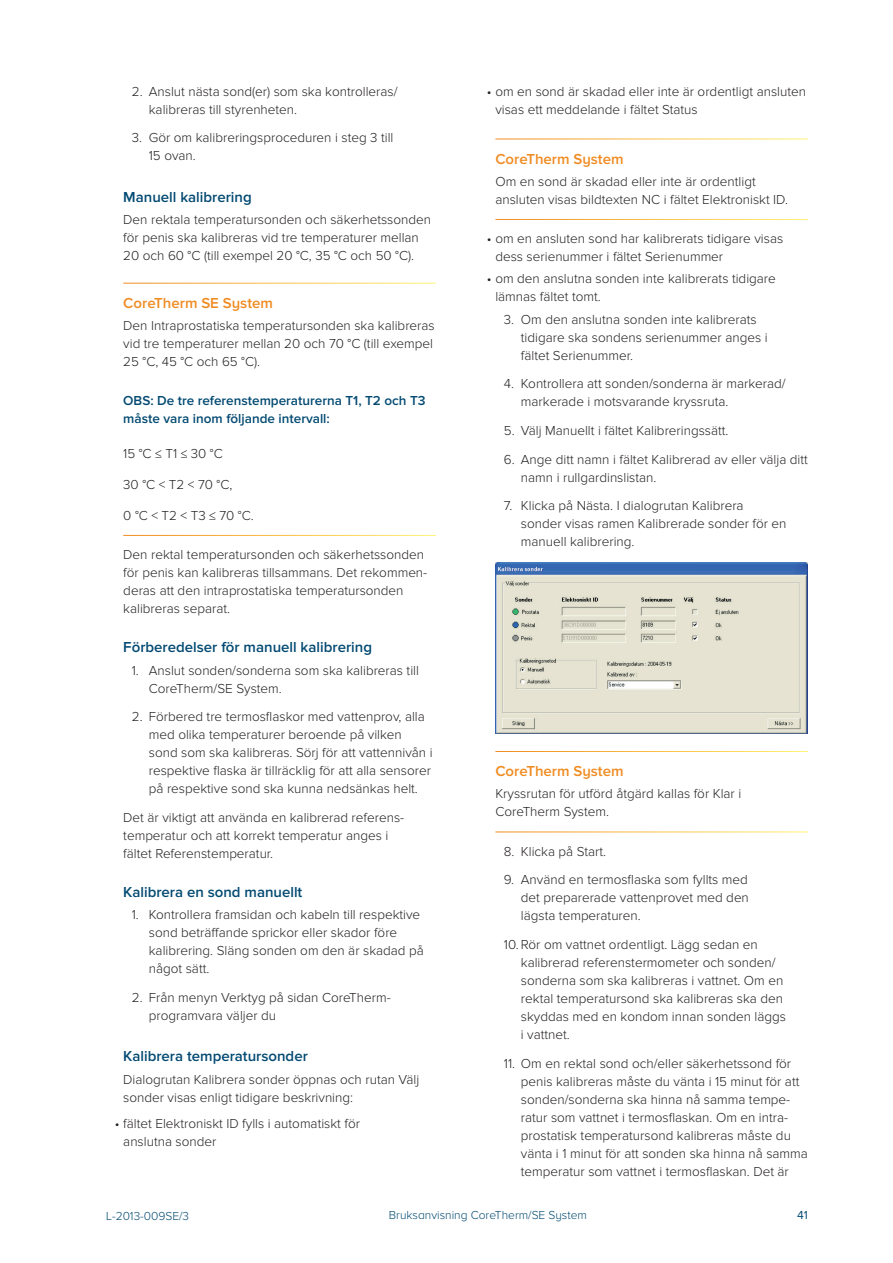
<style>
.page{position:relative;width:893px;height:1263px;background:#fff}
.page>*{position:absolute;margin:0;border:0;box-sizing:border-box;transform-origin:0 0}
.t1{font:600 15px "Proxima Nova";color:#034a72}
.t2{font:600 15px "Proxima Nova A";color:#f08b21}
.t3{font:300 13.5px/18px "Proxima Nova";color:#231f20}
.t4{font:600 13.5px/18px "Proxima Nova";color:#034a72}
.t5{font:300 12px "Proxima Nova A";color:#034a72}
.t6{font:12px "Proxima Nova A";color:#034a72}
</style>
<div class="page">
<img style="left:495px;top:562px;width:313px;height:171px">
<p class="t3" style="left:149px;top:82px;width:250px;text-indent:-17px">2. Anslut nästa sond(er) som ska kontrolleras/ kalibreras till styrenheten.</p>
<p class="t3" style="left:149px;top:129px;width:246px;text-indent:-17px">3. Gör om kalibreringsproceduren i steg 3 till<br>15 ovan.</p>
<p class="t1" style="left:123px;top:188px;width:130px">Manuell kalibrering</p>
<p class="t3" style="left:123px;top:211px;width:309px">Den rektala temperatursonden och säkerhetssonden för penis ska kalibreras vid tre temperaturer mellan<br>20 och 60 °C (till exempel 20 °C, 35 °C och 50 °C).</p>
<p class="t2" style="left:123px;top:294px;width:151px">CoreTherm SE System</p>
<p class="t3" style="left:123px;top:317px;width:313px">Den Intraprostatiska temperatursonden ska kalibreras vid tre temperaturer mellan 20 och 70 °C (till exempel<br>25 °C, 45 °C och 65 °C).</p>
<p class="t4" style="left:123px;top:392px;width:304px">OBS: De tre referenstemperaturerna T1, T2 och T3 måste vara inom följande intervall:</p>
<p class="t3" style="left:123px;top:445px;width:101px">15 °C ≤ T1 ≤ 30 °C</p>
<p class="t3" style="left:123px;top:476px;width:111px">30 °C &lt; T2 &lt; 70 °C,</p>
<p class="t3" style="left:123px;top:506px;width:132px">0 °C &lt; T2 &lt; T3 ≤ 70 °C.</p>
<p class="t3" style="left:123px;top:546px;width:305px">Den rektal temperatursonden och säkerhetssonden för penis kan kalibreras tillsammans. Det rekommen&shy;deras att den intraprostatiska temperatursonden kalibreras separat.</p>
<p class="t1" style="left:123px;top:639px;width:250px">Förberedelser för manuell kalibrering</p>
<p class="t3" style="left:149px;top:661px;width:272px;text-indent:-17px">1. Anslut sonden/sonderna som ska kalibreras till<br>CoreTherm/SE System.</p>
<p class="t3" style="left:149px;top:708px;width:285px;text-indent:-17px">2. Förbered tre termosflaskor med vattenprov, alla med olika temperaturer beroende på vilken sond som ska kalibreras. Sörj för att vattennivån i respektive flaska är tillräcklig för att alla sensorer på respektive sond ska kunna nedsänkas helt.</p>
<p class="t3" style="left:123px;top:808px;width:282px">Det är viktigt att använda en kalibrerad referens&shy;temperatur och att korrekt temperatur anges i fältet Referenstemperatur.</p>
<p class="t1" style="left:123px;top:883px;width:181px">Kalibrera en sond manuellt</p>
<p class="t3" style="left:149px;top:906px;width:276px;text-indent:-17px">1. Kontrollera framsidan och kabeln till respektive sond beträffande sprickor eller skador före kalibrering. Släng sonden om den är skadad på något sätt.</p>
<p class="t3" style="left:149px;top:989px;width:243px;text-indent:-17px">2. Från menyn Verktyg på sidan CoreTherm&shy;programvara väljer du</p>
<p class="t1" style="left:123px;top:1048px;width:186px">Kalibrera temperatursonder</p>
<p class="t3" style="left:123px;top:1070px;width:297px">Dialogrutan Kalibrera sonder öppnas och rutan Välj sonder visas enligt tidigare beskrivning:</p>
<p class="t3" style="left:123px;top:1115px;width:238px;text-indent:-9px">• fältet Elektroniskt ID fylls i automatiskt för anslutna sonder</p>
<p class="t3" style="left:495px;top:82px;width:312px;text-indent:-9px">• om en sond är skadad eller inte är ordentligt ansluten visas ett meddelande i fältet Status</p>
<p class="t2" style="left:495px;top:150px;width:130px">CoreTherm System</p>
<p class="t3" style="left:495px;top:173px;width:294px">Om en sond är skadad eller inte är ordentligt ansluten visas bildtexten NC i fältet Elektroniskt ID.</p>
<p class="t3" style="left:495px;top:230px;width:289px;text-indent:-9px">• om en ansluten sond har kalibrerats tidigare visas dess serienummer i fältet Serienummer</p>
<p class="t3" style="left:495px;top:270px;width:282px;text-indent:-9px">• om den anslutna sonden inte kalibrerats tidigare lämnas fältet tomt.</p>
<p class="t3" style="left:521px;top:310px;width:248px;text-indent:-17px">3. Om den anslutna sonden inte kalibrerats tidigare ska sondens serienummer anges i fältet Serienummer.</p>
<p class="t3" style="left:521px;top:375px;width:266px;text-indent:-17px">4. Kontrollera att sonden/sonderna är markerad/ markerade i motsvarande kryssruta.</p>
<p class="t3" style="left:504px;top:422px;width:226px">5. Välj Manuellt i fältet Kalibreringssätt.</p>
<p class="t3" style="left:521px;top:450px;width:288px;text-indent:-17px">6. Ange ditt namn i fältet Kalibrerad av eller välja ditt namn i rullgardinslistan.</p>
<p class="t3" style="left:521px;top:497px;width:267px;text-indent:-17px">7. Klicka på Nästa. I dialogrutan Kalibrera sonder visas ramen Kalibrerade sonder för en manuell kalibrering.</p>
<p class="t2" style="left:495px;top:763px;width:130px">CoreTherm System</p>
<p class="t3" style="left:495px;top:785px;width:247px">Kryssrutan för utförd åtgärd kallas för Klar i<br>CoreTherm System.</p>
<p class="t3" style="left:504px;top:842px;width:104px">8. Klicka på Start.</p>
<p class="t3" style="left:521px;top:871px;width:230px;text-align:justify;text-indent:-17px">9. Använd en termosflaska som fyllts med det preparerade vattenprovet med den lägsta temperaturen.</p>
<p class="t3" style="left:521px;top:935px;width:267px;text-indent:-17px">10. Rör om vattnet ordentligt. Lägg sedan en kalibrerad referenstermometer och sonden/ sonderna som ska kalibreras i vattnet. Om en rektal temperatursond ska kalibreras ska den skyddas med en kondom innan sonden läggs i vattnet.</p>
<p class="t3" style="left:521px;top:1054px;width:289px;text-indent:-17px">11. Om en rektal sond och/eller säkerhetssond för penis kalibreras måste du vänta i 15 minut för att sonden/sonderna ska hinna nå samma tempe&shy;ratur som vattnet i termosflaskan. Om en intra&shy;prostatisk temperatursond kalibreras måste du vänta i 1 minut för att sonden ska hinna nå samma temperatur som vattnet i termosflaskan. Det är</p>
<p class="t5" style="left:106px;top:1210px;width:84px">L-2013-009SE/3</p>
<p class="t5" style="left:389px;top:1209px;width:200px">Bruksanvisning CoreTherm/SE System</p>
<p class="t6" style="left:797px;top:1208px;width:12px">41</p>
</div>
